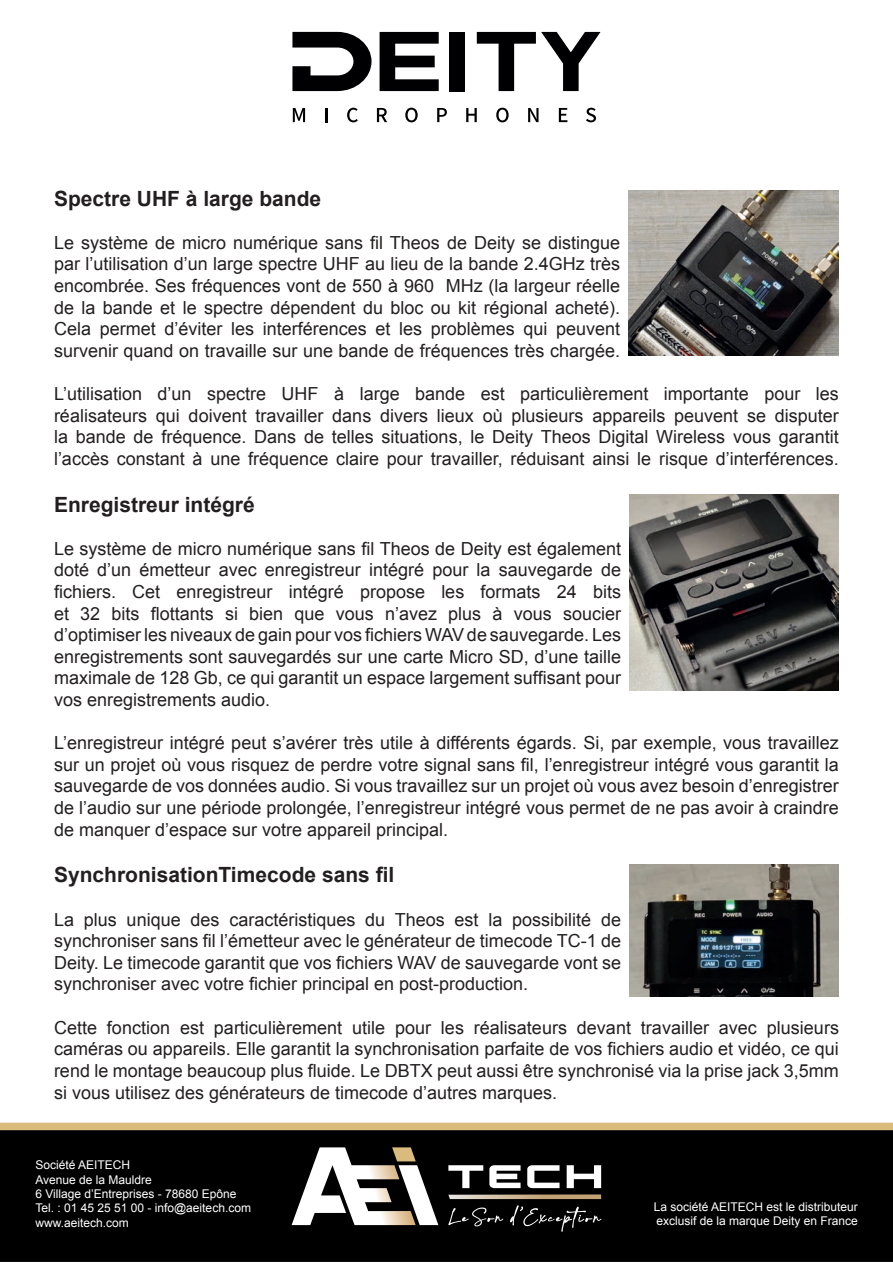
<style>
.page{position:relative;width:893px;height:1263px;background:#fff}
.page>*{position:absolute;margin:0;border:0;box-sizing:border-box;transform-origin:0 0}
.t1{font:700 21px "Arial";color:#231f20}
.t2{font:18px/21.6px "Arial";color:#231f20;text-align:justify}
.t3{font:12px/14.4px "Arial";color:#fff}
</style>
<div class="page">
<svg style="left:293px;top:108px;width:12px;height:14px"></svg>
<hr style="left:325px;top:108px;width:3px;height:14px;background:#000002">
<svg style="left:347px;top:108px;width:11px;height:14px"></svg>
<svg style="left:377px;top:108px;width:10px;height:14px"></svg>
<svg style="left:405px;top:108px;width:13px;height:14px"></svg>
<svg style="left:437px;top:108px;width:10px;height:14px"></svg>
<svg style="left:466px;top:108px;width:11px;height:14px"></svg>
<svg style="left:496px;top:108px;width:13px;height:14px"></svg>
<svg style="left:528px;top:108px;width:10px;height:14px"></svg>
<svg style="left:559px;top:108px;width:8px;height:14px"></svg>
<svg style="left:586px;top:108px;width:10px;height:14px"></svg>
<div style="left:449px;top:32px;width:16px;height:59px;background:#000002"></div>
<svg style="left:477px;top:32px;width:123px;height:59px"></svg>
<svg style="left:380px;top:32px;width:59px;height:59px"></svg>
<svg style="left:292px;top:32px;width:79px;height:59px"></svg>
<div style="left:0;top:1130px;width:893px;height:132px;background:#000001;border:2px solid #000001"></div>
<div style="left:0;top:1123px;width:893px;height:7px;background:#d9bb7c"></div>
<svg style="left:448px;top:1194px;width:153px;height:5px"></svg>
<svg style="left:448px;top:1165px;width:35px;height:23px"></svg>
<svg style="left:489px;top:1165px;width:32px;height:23px"></svg>
<svg style="left:527px;top:1165px;width:33px;height:23px"></svg>
<svg style="left:567px;top:1165px;width:34px;height:23px"></svg>
<svg style="left:292px;top:1147px;width:146px;height:78px"></svg>
<svg style="left:448px;top:1207px;width:55px;height:19px"></svg>
<svg style="left:510px;top:1205px;width:91px;height:26px"></svg>
<img style="left:629px;top:190px;width:210px;height:165px">
<img style="left:630px;top:495px;width:208px;height:196px">
<img style="left:630px;top:865px;width:209px;height:131px">
<p class="t1" style="left:54px;top:184px;width:269px">Spectre UHF à large bande</p>
<p class="t2" style="left:54px;top:232px;width:568px">Le système de micro numérique sans fil Theos de Deity se distingue par l’utilisation d’un large spectre UHF au lieu de la bande 2.4GHz très encombrée. Ses fréquences vont de 550 à 960 MHz (la largeur réelle de la bande et le spectre dépendent du bloc ou kit régional acheté).<br>Cela permet d’éviter les interférences et les problèmes qui peuvent survenir quand on travaille sur une bande de fréquences très chargée.</p>
<p class="t2" style="left:54px;top:383px;width:786px">L’utilisation d’un spectre UHF à large bande est particulièrement importante pour les réalisateurs qui doivent travailler dans divers lieux où plusieurs appareils peuvent se disputer la bande de fréquence. Dans de telles situations, le Deity Theos Digital Wireless vous garantit l’accès constant à une fréquence claire pour travailler, réduisant ainsi le risque d’interférences.</p>
<p class="t1" style="left:54px;top:490px;width:202px">Enregistreur intégré</p>
<p class="t2" style="left:54px;top:538px;width:569px">Le système de micro numérique sans fil Theos de Deity est également doté d’un émetteur avec enregistreur intégré pour la sauvegarde de fichiers. Cet enregistreur intégré propose les formats 24 bits et 32 bits flottants si bien que vous n’avez plus à vous soucier d’optimiser les niveaux de gain pour vos fichiers WAV de sauvegarde. Les enregistrements sont sauvegardés sur une carte Micro SD, d’une taille maximale de 128 Gb, ce qui garantit un espace largement suffisant pour vos enregistrements audio.</p>
<p class="t2" style="left:54px;top:732px;width:786px">L’enregistreur intégré peut s’avérer très utile à différents égards. Si, par exemple, vous travaillez sur un projet où vous risquez de perdre votre signal sans fil, l’enregistreur intégré vous garantit la sauvegarde de vos données audio. Si vous travaillez sur un projet où vous avez besoin d’enregistrer de l’audio sur une période prolongée, l’enregistreur intégré vous permet de ne pas avoir à craindre de manquer d’espace sur votre appareil principal.</p>
<p class="t1" style="left:54px;top:861px;width:342px">SynchronisationTimecode sans fil</p>
<p class="t2" style="left:54px;top:909px;width:569px">La plus unique des caractéristiques du Theos est la possibilité de synchroniser sans fil l’émetteur avec le générateur de timecode TC-1 de Deity. Le timecode garantit que vos fichiers WAV de sauvegarde vont se synchroniser avec votre fichier principal en post-production.</p>
<p class="t2" style="left:54px;top:1017px;width:786px">Cette fonction est particulièrement utile pour les réalisateurs devant travailler avec plusieurs caméras ou appareils. Elle garantit la synchronisation parfaite de vos fichiers audio et vidéo, ce qui rend le montage beaucoup plus fluide. Le DBTX peut aussi être synchronisé via la prise jack 3,5mm si vous utilisez des générateurs de timecode d’autres marques.</p>
<p class="t3" style="left:35px;top:1158px;width:217px">Société AEITECH<br>Avenue de la Mauldre<br>6 Village d’Entreprises - 78680 Epône<br>Tel. : 01 45 25 51 00 - info@aeitech.com www.aeitech.com</p>
<p class="t3" style="left:654px;top:1200px;width:206px">La société AEITECH est le distributeur exclusif de la marque Deity en France</p>
</div>
